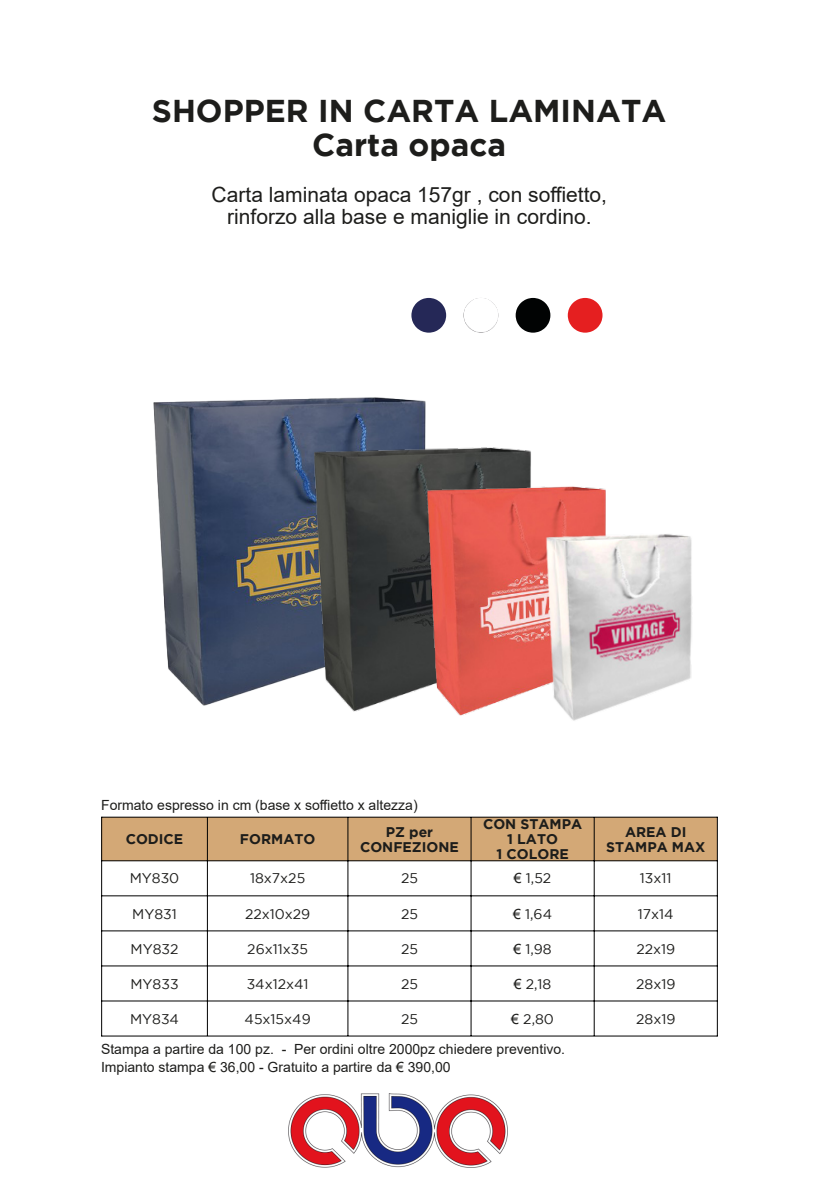
<style>
.page{position:relative;width:819px;height:1191px;background:#fff}
.page>*{position:absolute;margin:0;border:0;box-sizing:border-box;transform-origin:0 0}
.t1{font:700 31.5px/34.1px "Gotham";color:#1d1d1b;text-align:center}
.t2{font:21px/21.7px "Arial";color:#1d1d1b;text-align:center}
.t3{font:14px/18.4px "Arial";color:#1d1d1b}
.t4{font:14px "Gotham";color:#1d1d1b}
.t5{font:700 14px/14.9px "Gotham";color:#1d1d1b;text-align:center}
.s1{font-family:"Arial"}
</style>
<div class="page">
<img style="left:411px;top:298px;width:35px;height:35px">
<img style="left:463px;top:298px;width:35px;height:35px">
<img style="left:515px;top:298px;width:35px;height:35px">
<img style="left:567px;top:298px;width:35px;height:35px">
<div style="left:102px;top:817px;width:615px;height:43px;background:#d3a876"></div>
<hr style="left:101px;top:816px;width:1px;height:220px;background:#000">
<hr style="left:716px;top:816px;width:1px;height:220px;background:#000">
<hr style="left:207px;top:817px;width:1px;height:219px;background:#000">
<hr style="left:347px;top:817px;width:1px;height:219px;background:#000">
<hr style="left:470px;top:817px;width:1px;height:219px;background:#000">
<hr style="left:593px;top:817px;width:1px;height:219px;background:#000">
<hr style="left:102px;top:816px;width:615px;height:1px;background:#000">
<hr style="left:102px;top:860px;width:615px;height:1px;background:#000">
<hr style="left:102px;top:895px;width:615px;height:1px;background:#000">
<hr style="left:102px;top:930px;width:615px;height:1px;background:#000">
<hr style="left:102px;top:965px;width:615px;height:1px;background:#000">
<hr style="left:102px;top:1000px;width:615px;height:1px;background:#000">
<hr style="left:102px;top:1035px;width:615px;height:1px;background:#000">
<img style="left:153px;top:397px;width:273px;height:309px">
<img style="left:269px;top:415px;width:262px;height:297px">
<img style="left:390px;top:458px;width:216px;height:258px">
<img style="left:516px;top:511px;width:176px;height:210px">
<img style="left:289px;top:1093px;width:218px;height:74px">
<p class="t1" style="left:152px;top:93px;width:516px">SHOPPER IN CARTA LAMINATA<br>Carta opaca</p>
<p class="t2" style="left:212px;top:184px;width:397px">Carta laminata opaca 157gr , con soffietto, rinforzo alla base e maniglie in cordino.</p>
<p class="t3" style="left:101px;top:795px;width:318px">Formato espresso in cm (base x soffietto x altezza)</p>
<p class="t5" style="left:126px;top:831px;width:59px">CODICE</p>
<p class="t5" style="left:240px;top:831px;width:77px">FORMATO</p>
<p class="t5" style="left:360px;top:824px;width:100px">PZ per<br>CONFEZIONE</p>
<p class="t5" style="left:483px;top:816px;width:101px">CON STAMPA<br>1 LATO<br>1 COLORE</p>
<p class="t5" style="left:606px;top:824px;width:101px">AREA DI<br>STAMPA MAX</p>
<p class="t4" style="left:130px;top:870px;width:51px">MY830</p>
<p class="t4" style="left:250px;top:870px;width:57px">18x7x25</p>
<p class="t4" style="left:401px;top:870px;width:18px">25</p>
<p class="t4" style="left:514px;top:870px;width:39px"><span class="s1">€</span> 1,52</p>
<p class="t4" style="left:640px;top:870px;width:33px">13x11</p>
<p class="t4" style="left:132px;top:905px;width:46px">MY831</p>
<p class="t4" style="left:245px;top:905px;width:67px">22x10x29</p>
<p class="t4" style="left:401px;top:905px;width:18px">25</p>
<p class="t4" style="left:513px;top:905px;width:40px"><span class="s1">€</span> 1,64</p>
<p class="t4" style="left:638px;top:905px;width:37px">17x14</p>
<p class="t4" style="left:130px;top:941px;width:49px">MY832</p>
<p class="t4" style="left:247px;top:941px;width:62px">26x11x35</p>
<p class="t4" style="left:401px;top:941px;width:18px">25</p>
<p class="t4" style="left:513px;top:941px;width:40px"><span class="s1">€</span> 1,98</p>
<p class="t4" style="left:636px;top:941px;width:40px">22x19</p>
<p class="t4" style="left:130px;top:976px;width:50px">MY833</p>
<p class="t4" style="left:247px;top:976px;width:63px">34x12x41</p>
<p class="t4" style="left:401px;top:976px;width:18px">25</p>
<p class="t4" style="left:514px;top:976px;width:39px"><span class="s1">€</span> 2,18</p>
<p class="t4" style="left:636px;top:976px;width:41px">28x19</p>
<p class="t4" style="left:130px;top:1011px;width:50px">MY834</p>
<p class="t4" style="left:244px;top:1011px;width:68px">45x15x49</p>
<p class="t4" style="left:401px;top:1011px;width:18px">25</p>
<p class="t4" style="left:511px;top:1011px;width:44px"><span class="s1">€</span> 2,80</p>
<p class="t4" style="left:636px;top:1011px;width:41px">28x19</p>
<p class="t3" style="left:101px;top:1039px;width:465px">Stampa a partire da 100 pz. - Per ordini oltre 2000pz chiedere preventivo.<br>Impianto stampa € 36,00 - Gratuito a partire da € 390,00</p>
</div>
